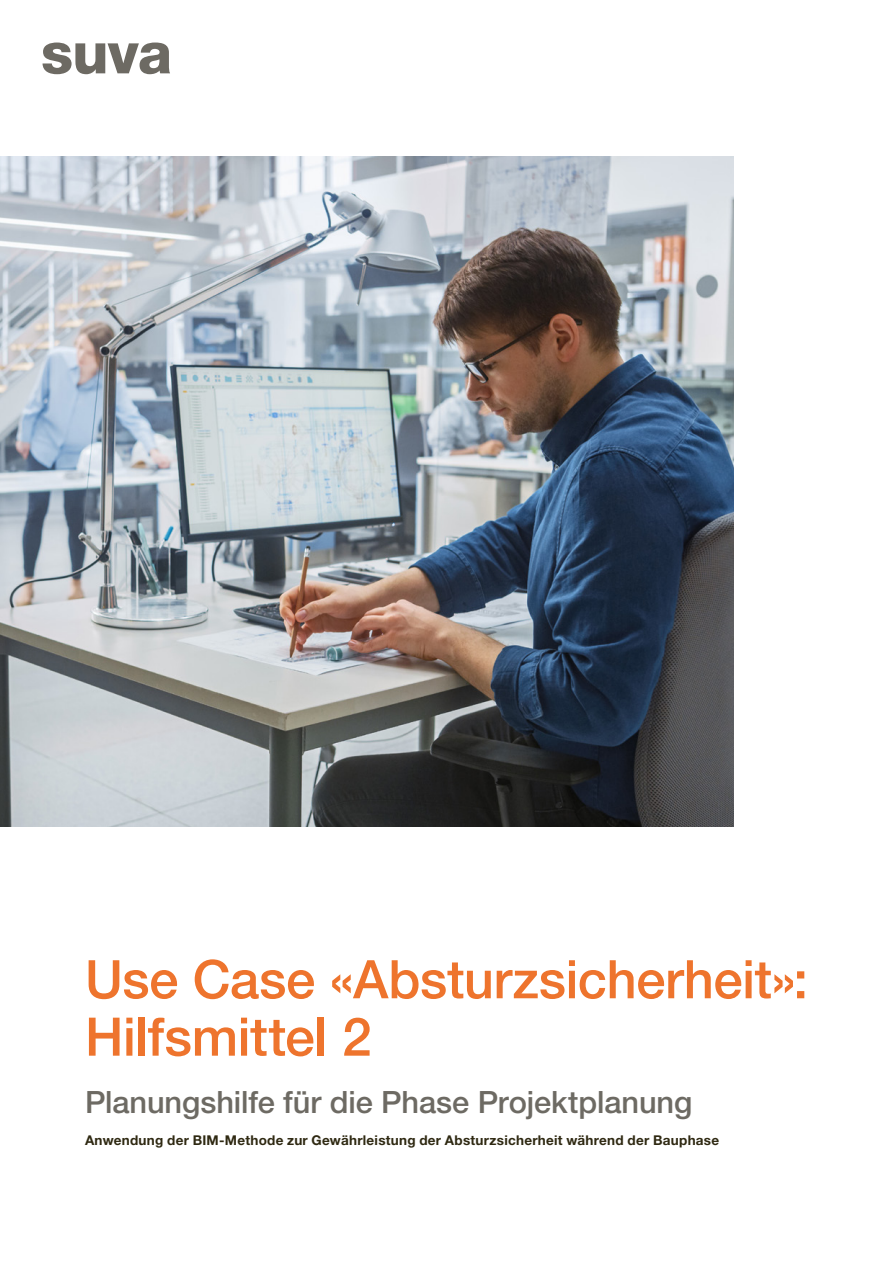
<style>
.page{position:relative;width:893px;height:1263px;background:#fff}
.page>*{position:absolute;margin:0;border:0;box-sizing:border-box;transform-origin:0 0}
.t1{font:500 53.25px/57.4px "Helvetica Neue LT Std";letter-spacing:-.005em;color:#ee742d}
.t2{font:500 30.75px "Helvetica Neue LT Std";letter-spacing:-.005em;color:#6d6a63}
.t3{font:700 13.5px "Helvetica Neue LT Std";letter-spacing:.02em;color:#2f2912}
</style>
<div class="page">
<svg style="left:43px;top:43px;width:127px;height:31px"></svg>
<img style="left:0;top:156px;width:733px;height:670px">
<h1 class="t1" style="left:85px;top:950px;width:724px">Use Case «Absturzsicherheit»:<br>Hilfsmittel 2</h1>
<h2 class="t2" style="left:85px;top:1084px;width:609px">Planungshilfe für die Phase Projektplanung</h2>
<p class="t3" style="left:85px;top:1132px;width:636px">Anwendung der BIM-Methode zur Gewährleistung der Absturzsicherheit während der Bauphase</p>
</div>
